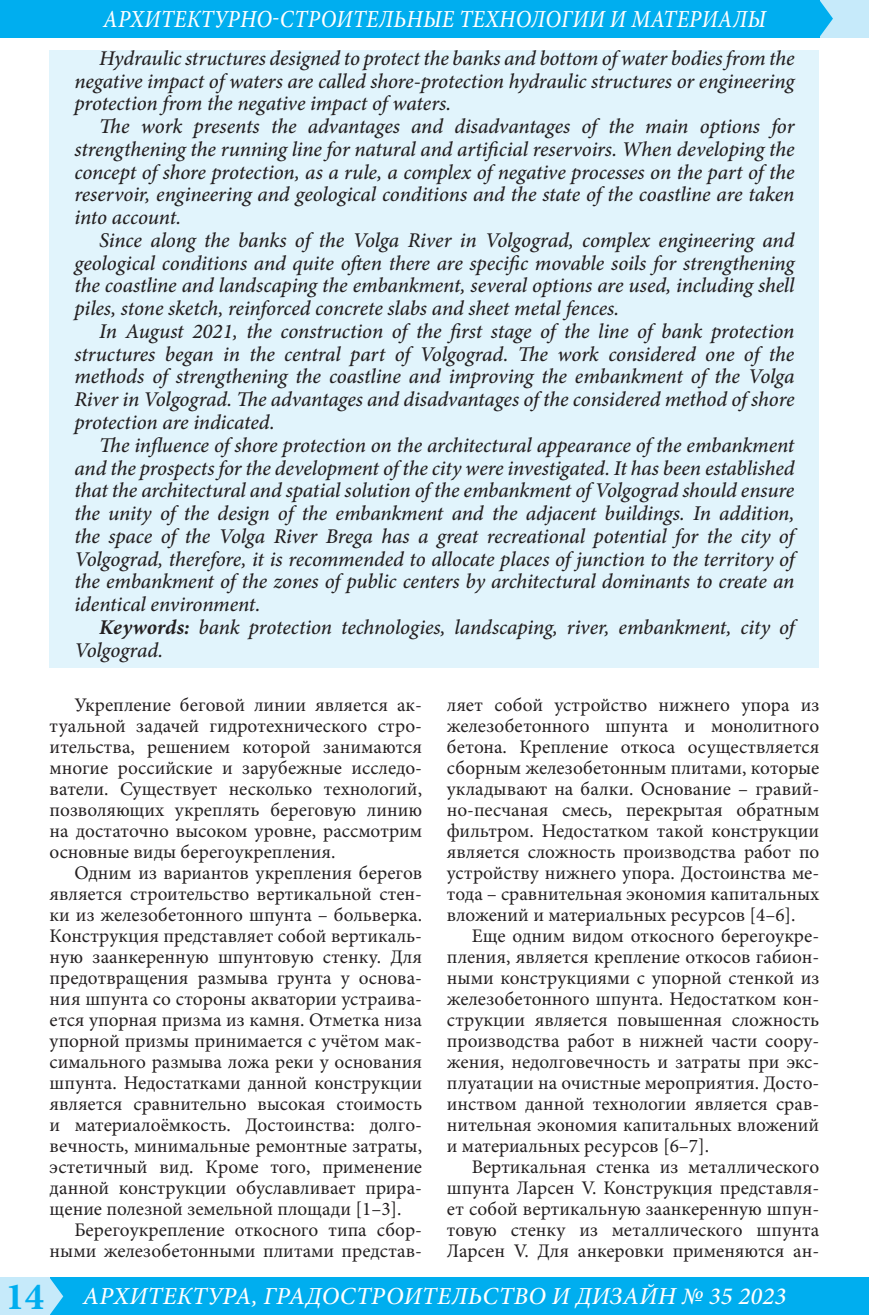
<style>
.page{position:relative;width:869px;height:1315px;background:#fff}
.page>*{position:absolute;margin:0;border:0;box-sizing:border-box;transform-origin:0 0}
.t1{font:italic 500 24.5px "Minion Pro";letter-spacing:.01em;color:#fff}
.t2{font:italic 500 24.5px "Minion Pro";letter-spacing:.01em;color:#fff;scale:.89 1}
.Аннотация{font:italic 500 21px/22.8px "Minion Pro";letter-spacing:-.01em;color:#231f20;text-align:justify}
.t3{font:19.25px/21px "Minion Pro";color:#231f20;text-align:justify}
.s1{font-weight:700}
.s2{font-weight:700;font-style:normal;font-size:38.5px;color:#00aeef}
</style>
<div class="page">
<div style="left:46px;top:1277px;width:822px;height:38px;background:#00aeef"></div>
<div style="left:819px;top:0;width:49px;height:37px;background:#c6eafa"></div>
<div style="left:0;top:1277px;width:50px;height:38px;background:#c6eafa"></div>
<div style="left:0;top:0;width:819px;height:37px;background:#00aeef"></div>
<svg style="left:50px;top:1278px;width:13px;height:37px"></svg>
<svg style="left:819px;top:0;width:13px;height:37px"></svg>
<div style="left:50px;top:50px;width:769px;height:617px;background:#e1f4fc"></div>
<p class="t2" style="left:103px;top:2px;width:746px">АРХИТЕКТУРНО-СТРОИТЕЛЬНЫЕ ТЕХНОЛОГИИ И МАТЕРИАЛЫ</p>
<p class="Аннотация" style="left:74px;top:47px;width:721px;text-indent:25px">Hydraulic structures designed to protect the banks and bottom of water bodies from the negative impact of waters are called shore-protection hydraulic structures or engineering protection from the negative impact of waters.</p>
<p class="Аннотация" style="left:74px;top:115px;width:721px;text-indent:25px">The work presents the advantages and disadvantages of the main options for strengthening the running line for natural and artificial reservoirs. When developing the concept of shore protection, as a rule, a complex of negative processes on the part of the reservoir, engineering and geological conditions and the state of the coastline are taken into account.</p>
<p class="Аннотация" style="left:74px;top:229px;width:721px;text-indent:25px">Since along the banks of the Volga River in Volgograd, complex engineering and geological conditions and quite often there are specific movable soils for strengthening the coastline and landscaping the embankment, several options are used, including shell piles, stone sketch, reinforced concrete slabs and sheet metal fences.</p>
<p class="Аннотация" style="left:74px;top:320px;width:721px;text-indent:25px">In August 2021, the construction of the first stage of the line of bank protection structures began in the central part of Volgograd. The work considered one of the methods of strengthening the coastline and improving the embankment of the Volga River in Volgograd. The advantages and disadvantages of the considered method of shore protection are indicated.</p>
<p class="Аннотация" style="left:74px;top:433px;width:721px;text-indent:25px">The influence of shore protection on the architectural appearance of the embankment and the prospects for the development of the city were investigated. It has been established that the architectural and spatial solution of the embankment of Volgograd should ensure the unity of the design of the embankment and the adjacent buildings. In addition, the space of the Volga River Brega has a great recreational potential for the city of Volgograd, therefore, it is recommended to allocate places of junction to the territory of the embankment of the zones of public centers by architectural dominants to create an identical environment.</p>
<p class="Аннотация" style="left:74px;top:615px;width:721px;text-indent:25px"><span class="s1">Keywords:</span> bank protection technologies, landscaping, river, embankment, city of<br>Volgograd.</p>
<p class="t3" style="left:50px;top:694px;width:374px;text-indent:25px">Укрепление беговой линии является ак&shy;туальной задачей гидротехнического стро&shy;ительства, решением которой занимаются многие российские и зарубежные исследо&shy;ватели. Существует несколько технологий, позволяющих укреплять береговую линию на достаточно высоком уровне, рассмотрим основные виды берегоукрепления.</p>
<p class="t3" style="left:50px;top:862px;width:374px;text-indent:25px">Одним из вариантов укрепления берегов является строительство вертикальной стен&shy;ки из железобетонного шпунта – больверка.<br>Конструкция представляет собой вертикаль&shy;ную заанкеренную шпунтовую стенку. Для предотвращения размыва грунта у основа&shy;ния шпунта со стороны акватории устраива&shy;ется упорная призма из камня. Отметка низа упорной призмы принимается с учётом мак&shy;симального размыва ложа реки у основания шпунта. Недостатками данной конструкции является сравнительно высокая стоимость и материалоёмкость. Достоинства: долго&shy;вечность, минимальные ремонтные затраты, эстетичный вид. Кроме того, применение данной конструкции обуславливает прира&shy;щение полезной земельной площади [1–3].</p>
<p class="t3" style="left:50px;top:1219px;width:374px;text-align:right">Берегоукрепление откосного типа сбор&shy;ными железобетонными плитами представ-</p>
<p class="t3" style="left:446px;top:694px;width:374px">ляет собой устройство нижнего упора из железобетонного шпунта и монолитного бетона. Крепление откоса осуществляется сборным железобетонным плитами, которые укладывают на балки. Основание – гравий&shy;но-песчаная смесь, перекрытая обратным фильтром. Недостатком такой конструкции является сложность производства работ по устройству нижнего упора. Достоинства ме&shy;тода – сравнительная экономия капитальных вложений и материальных ресурсов [4–6].</p>
<p class="t3" style="left:446px;top:925px;width:374px;text-indent:25px">Еще одним видом откосного берегоукре&shy;пления, является крепление откосов габион&shy;ными конструкциями с упорной стенкой из железобетонного шпунта. Недостатком кон&shy;струкции является повышенная сложность производства работ в нижней части соору&shy;жения, недолговечность и затраты при экс&shy;плуатации на очистные мероприятия. Досто&shy;инством данной технологии является срав&shy;нительная экономия капитальных вложений и материальных ресурсов [6–7].</p>
<p class="t3" style="left:446px;top:1156px;width:374px;text-indent:25px">Вертикальная стенка из металлического шпунта Ларсен V. Конструкция представля&shy;ет собой вертикальную заанкеренную шпун&shy;товую стенку из металлического шпунта Ларсен V. Для анкеровки применяются ан-</p>
<p class="t1" style="left:6px;top:1279px;width:781px"><span class="s2">14</span> АРХИТЕКТУРА, ГРАДОСТРОИТЕЛЬСТВО И ДИЗАЙН № 35 2023</p>
</div>
